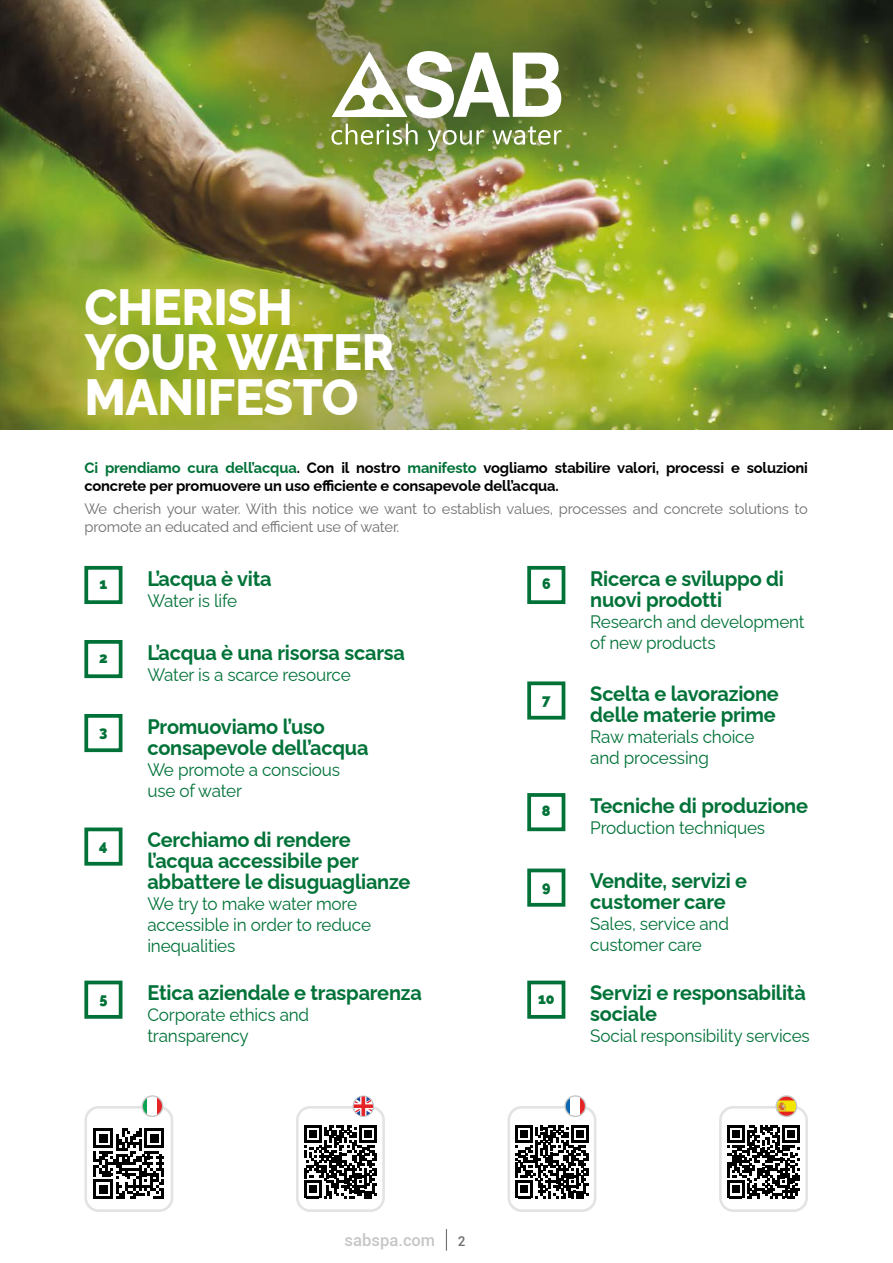
<style>
.page{position:relative;width:893px;height:1263px;background:#fff}
.page>*{position:absolute;margin:0;border:0;box-sizing:border-box;transform-origin:0 0}
.t1{font:800 51px/45px "Raleway";letter-spacing:-.01em;color:#fff;scale:.95 1}
.t2{font:700 21px/21px "Raleway";letter-spacing:-.01em;color:#007238;scale:.95 1}
.t3{font:18px/21px "Raleway";letter-spacing:-.01em;color:#007238;scale:.95 1}
.t4{font:500 16.5px "Roboto";color:#c6c6c6}
.t5{font:700 15px/18px "Raleway";letter-spacing:-.01em;color:#000}
.t6{font:15px/18px "Raleway";letter-spacing:-.01em;color:#706f6f}
.t7{font:900 15px "Raleway";color:#007238;scale:.95 1}
.t8{font:500 13.5px "Roboto";color:#706f6f}
.s1{color:#007238}
</style>
<div class="page">
<svg style="left:446px;top:1229px;width:1px;height:22px"></svg>
<div style="left:84px;top:566px;width:38px;height:38px;border:4px solid #007238"></div>
<div style="left:84px;top:640px;width:38px;height:38px;border:4px solid #007238"></div>
<div style="left:84px;top:714px;width:38px;height:38px;border:4px solid #007238"></div>
<div style="left:84px;top:827px;width:38px;height:39px;border:4px solid #007238"></div>
<div style="left:84px;top:981px;width:38px;height:38px;border:4px solid #007238"></div>
<div style="left:527px;top:566px;width:38px;height:38px;border:4px solid #007238"></div>
<div style="left:527px;top:681px;width:38px;height:38px;border:4px solid #007238"></div>
<div style="left:527px;top:793px;width:38px;height:38px;border:4px solid #007238"></div>
<div style="left:527px;top:868px;width:38px;height:39px;border:4px solid #007238"></div>
<div style="left:527px;top:981px;width:38px;height:38px;border:4px solid #007238"></div>
<div style="left:296px;top:1106px;width:89px;height:106px;border:3px solid #e3e3e3;border-radius:13px"></div>
<svg style="left:353px;top:1097px;width:21px;height:18px"></svg>
<div style="left:353px;top:1095px;width:21px;height:22px;border:1px solid #c6c6c6;border-radius:50%"></div>
<svg style="left:304px;top:1125px;width:73px;height:73px"></svg>
<div style="left:507px;top:1106px;width:89px;height:106px;border:3px solid #e3e3e3;border-radius:13px"></div>
<svg style="left:566px;top:1097px;width:4px;height:18px"></svg>
<div style="left:570px;top:1096px;width:11px;height:20px;background:#fff"></div>
<svg style="left:580px;top:1097px;width:5px;height:18px"></svg>
<div style="left:564px;top:1095px;width:22px;height:22px;border:1px solid #c6c6c6;border-radius:50%"></div>
<svg style="left:515px;top:1125px;width:74px;height:73px"></svg>
<div style="left:719px;top:1106px;width:89px;height:106px;border:3px solid #e3e3e3;border-radius:13px"></div>
<img style="left:776px;top:1096px;width:21px;height:20px;border-radius:10px">
<div style="left:776px;top:1095px;width:21px;height:22px;border:1px solid #c6c6c6;border-radius:50%"></div>
<svg style="left:727px;top:1125px;width:73px;height:73px"></svg>
<div style="left:84px;top:1106px;width:89px;height:106px;border:3px solid #e3e3e3;border-radius:13px"></div>
<svg style="left:142px;top:1097px;width:5px;height:19px"></svg>
<div style="left:147px;top:1096px;width:11px;height:20px;background:#fff"></div>
<svg style="left:158px;top:1097px;width:5px;height:19px"></svg>
<div style="left:142px;top:1095px;width:21px;height:22px;border:1px solid #c6c6c6;border-radius:50%"></div>
<svg style="left:93px;top:1128px;width:71px;height:71px"></svg>
<img style="left:0;top:0;width:893px;height:429px">
<svg style="left:331px;top:124px;width:87px;height:21px"></svg>
<svg style="left:428px;top:130px;width:56px;height:21px"></svg>
<svg style="left:492px;top:126px;width:69px;height:19px"></svg>
<svg style="left:332px;top:51px;width:229px;height:67px"></svg>
<h1 class="t1" style="left:84px;top:279px;width:327px">CHERISH<br>YOUR WATER<br>MANIFESTO</h1>
<p class="t5" style="left:84px;top:458px;width:725px"><span class="s1">Ci prendiamo cura dell’acqua</span>. Con il nostro <span class="s1">manifesto</span> vogliamo stabilire valori, processi e soluzioni concrete per promuovere un uso efficiente e consapevole dell’acqua.</p>
<p class="t6" style="left:84px;top:498px;width:725px">We cherish your water. With this notice we want to establish values, processes and concrete solutions to promote an educated and efficient use of water.</p>
<p class="t2" style="left:147px;top:566px;width:132px">L’acqua è vita</p>
<p class="t3" style="left:147px;top:588px;width:96px">Water is life</p>
<p class="t7" style="left:542px;top:572px;width:11px">6</p>
<p class="t2" style="left:590px;top:566px;width:205px">Ricerca e sviluppo di nuovi prodotti</p>
<p class="t3" style="left:590px;top:609px;width:227px">Research and development of new products</p>
<p class="t7" style="left:100px;top:572px;width:10px">1</p>
<p class="t2" style="left:147px;top:640px;width:273px">L’acqua è una risorsa scarsa</p>
<p class="t3" style="left:147px;top:662px;width:216px">Water is a scarce resource</p>
<p class="t7" style="left:99px;top:646px;width:10px">2</p>
<p class="t7" style="left:99px;top:720px;width:10px">3</p>
<p class="t2" style="left:147px;top:714px;width:234px">Promuoviamo l’uso consapevole dell’acqua</p>
<p class="t3" style="left:147px;top:757px;width:204px">We promote a conscious use of water</p>
<p class="t7" style="left:99px;top:834px;width:10px">4</p>
<p class="t2" style="left:147px;top:827px;width:278px">Cerchiamo di rendere l’acqua accessibile per abbattere le disuguaglianze</p>
<p class="t3" style="left:147px;top:891px;width:237px">We try to make water more accessible in order to reduce inequalities</p>
<p class="t7" style="left:99px;top:987px;width:10px">5</p>
<p class="t2" style="left:147px;top:980px;width:291px">Etica aziendale e trasparenza</p>
<p class="t3" style="left:147px;top:1002px;width:172px">Corporate ethics and transparency</p>
<p class="t7" style="left:542px;top:688px;width:10px">7</p>
<p class="t2" style="left:590px;top:681px;width:200px">Scelta e lavorazione delle materie prime</p>
<p class="t3" style="left:590px;top:724px;width:174px">Raw materials choice and processing</p>
<p class="t7" style="left:542px;top:799px;width:11px">8</p>
<p class="t2" style="left:590px;top:793px;width:231px">Tecniche di produzione</p>
<p class="t3" style="left:590px;top:815px;width:186px">Production techniques</p>
<p class="t7" style="left:542px;top:875px;width:10px">9</p>
<p class="t2" style="left:590px;top:868px;width:167px">Vendite, servizi e customer care</p>
<p class="t3" style="left:590px;top:911px;width:148px">Sales, service and customer care</p>
<p class="t7" style="left:538px;top:987px;width:19px">10</p>
<p class="t2" style="left:590px;top:980px;width:228px">Servizi e responsabilità sociale</p>
<p class="t3" style="left:590px;top:1023px;width:233px">Social responsibility services</p>
<p class="t4" style="left:345px;top:1229px;width:92px">sabspa.com</p>
<p class="t8" style="left:458px;top:1232px;width:9px">2</p>
</div>
